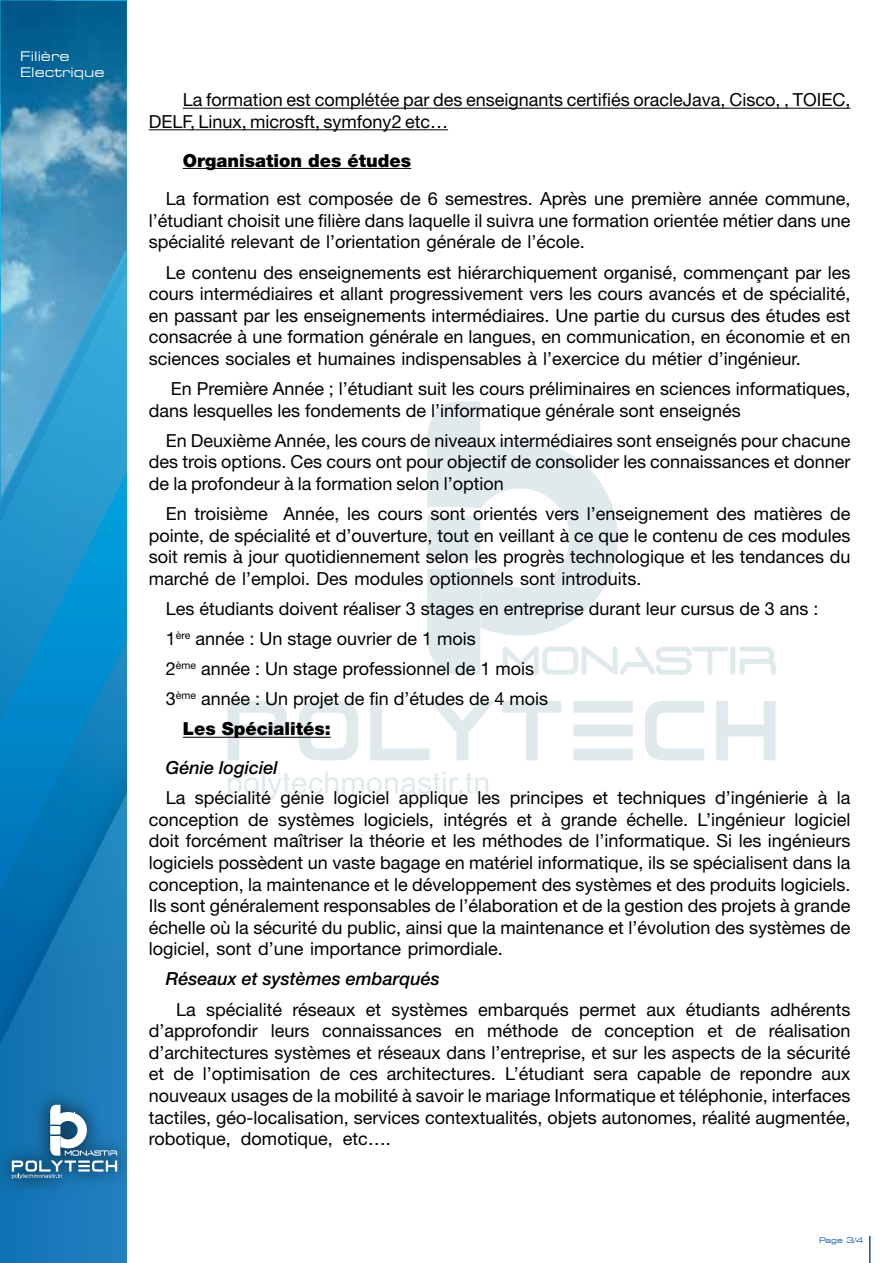
<style>
.page{position:relative;width:893px;height:1263px;background:#fff}
.page>*{position:absolute;margin:0;border:0;box-sizing:border-box;transform-origin:0 0}
.t1{font:18px/21.6px "Helvetica Neue LT Std";color:#000;text-align:justify}
.t2{font:italic 500 18px "Helvetica Neue LT Std";color:#000}
.t3{font:900 18px "Helvetica Neue LT Std";color:#000}
.t4{font:expanded 13.2px/15.8px "Square 721 BT";color:#fff}
.t5{font:expanded 7.5px "Square 721 BT";color:#0056a7}
</style>
<div class="page">
<img style="left:1px;top:1px;width:126px;height:491px">
<img style="left:1px;top:492px;width:126px;height:30px">
<svg style="left:1px;top:522px;width:126px;height:740px;background:#0e80be"></svg>
<img style="left:1px;top:1081px;width:126px;height:122px">
<svg style="left:12px;top:1105px;width:105px;height:74px"></svg>
<svg style="left:427px;top:401px;width:349px;height:274px"></svg>
<svg style="left:227px;top:701px;width:60px;height:59px"></svg>
<svg style="left:299px;top:701px;width:59px;height:59px"></svg>
<svg style="left:370px;top:701px;width:125px;height:59px"></svg>
<svg style="left:502px;top:701px;width:60px;height:59px"></svg>
<svg style="left:573px;top:701px;width:60px;height:59px"></svg>
<svg style="left:645px;top:701px;width:59px;height:59px"></svg>
<svg style="left:716px;top:701px;width:59px;height:59px"></svg>
<svg style="left:228px;top:777px;width:31px;height:23px"></svg>
<hr style="left:262px;top:772px;width:3px;height:21px;background:#00546d">
<svg style="left:268px;top:772px;width:220px;height:28px"></svg>
<svg style="left:869px;top:1236px;width:1px;height:27px"></svg>
<hr style="left:183px;top:108px;width:667px;height:1px;background:#000">
<hr style="left:149px;top:129px;width:299px;height:1px;background:#000">
<hr style="left:183px;top:168px;width:228px;height:1px;background:#000">
<hr style="left:183px;top:737px;width:148px;height:1px;background:#000">
<p class="t4" style="left:20px;top:49px;width:86px">Filière<br>Electrique</p>
<p class="t1" style="left:149px;top:89px;width:703px;text-indent:34px">La formation est complétée par des enseignants certifiés oracleJava, Cisco, , TOIEC,<br>DELF, Linux, microsft, symfony2 etc…</p>
<p class="t3" style="left:183px;top:149px;width:230px">Organisation des études</p>
<p class="t1" style="left:149px;top:188px;width:703px;text-indent:17px">La formation est composée de 6 semestres. Après une première année commune, l’étudiant choisit une filière dans laquelle il suivra une formation orientée métier dans une spécialité relevant de l’orientation générale de l’école.</p>
<p class="t1" style="left:149px;top:261px;width:703px;text-indent:17px">Le contenu des enseignements est hiérarchiquement organisé, commençant par les cours intermédiaires et allant progressivement vers les cours avancés et de spécialité, en passant par les enseignements intermédiaires. Une partie du cursus des études est consacrée à une formation générale en langues, en communication, en économie et en sciences sociales et humaines indispensables à l’exercice du métier d’ingénieur.</p>
<p class="t1" style="left:149px;top:378px;width:703px;text-indent:22px">En Première Année ; l’étudiant suit les cours préliminaires en sciences informatiques, dans lesquelles les fondements de l’informatique générale sont enseignés</p>
<p class="t1" style="left:149px;top:429px;width:703px;text-indent:17px">En Deuxième Année, les cours de niveaux intermédiaires sont enseignés pour chacune des trois options. Ces cours ont pour objectif de consolider les connaissances et donner de la profondeur à la formation selon l’option</p>
<p class="t1" style="left:149px;top:503px;width:703px;text-indent:17px">En troisième Année, les cours sont orientés vers l’enseignement des matières de pointe, de spécialité et d’ouverture, tout en veillant à ce que le contenu de ces modules soit remis à jour quotidiennement selon les progrès technologique et les tendances du marché de l’emploi. Des modules optionnels sont introduits.</p>
<p class="t1" style="left:166px;top:597px;width:654px">Les étudiants doivent réaliser 3 stages en entreprise durant leur cursus de 3 ans :</p>
<p class="t1" style="left:166px;top:628px;width:311px">1<sup>ère</sup> année : Un stage ouvrier de 1 mois</p>
<p class="t1" style="left:166px;top:658px;width:370px">2<sup>ème</sup> année : Un stage professionnel de 1 mois</p>
<p class="t1" style="left:166px;top:688px;width:384px">3<sup>ème</sup> année : Un projet de fin d’études de 4 mois</p>
<p class="t3" style="left:183px;top:718px;width:150px">Les Spécialités:</p>
<p class="t2" style="left:166px;top:757px;width:114px">Génie logiciel</p>
<p class="t1" style="left:149px;top:787px;width:703px;text-indent:17px">La spécialité génie logiciel applique les principes et techniques d’ingénierie à la conception de systèmes logiciels, intégrés et à grande échelle. L’ingénieur logiciel doit forcément maîtriser la théorie et les méthodes de l’informatique. Si les ingénieurs logiciels possèdent un vaste bagage en matériel informatique, ils se spécialisent dans la conception, la maintenance et le développement des systèmes et des produits logiciels.<br>Ils sont généralement responsables de l’élaboration et de la gestion des projets à grande échelle où la sécurité du public, ainsi que la maintenance et l’évolution des systèmes de logiciel, sont d’une importance primordiale.</p>
<p class="t2" style="left:166px;top:968px;width:276px">Réseaux et systèmes embarqués</p>
<p class="t1" style="left:149px;top:998px;width:703px;text-indent:27px">La spécialité réseaux et systèmes embarqués permet aux étudiants adhérents d’approfondir leurs connaissances en méthode de conception et de réalisation d’architectures systèmes et réseaux dans l’entreprise, et sur les aspects de la sécurité et de l’optimisation de ces architectures. L’étudiant sera capable de repondre aux nouveaux usages de la mobilité à savoir le mariage Informatique et téléphonie, interfaces tactiles, géo-localisation, services contextualités, objets autonomes, réalité augmentée, robotique, domotique, etc….</p>
<p class="t5" style="left:819px;top:1236px;width:46px">Page 3/4</p>
</div>
